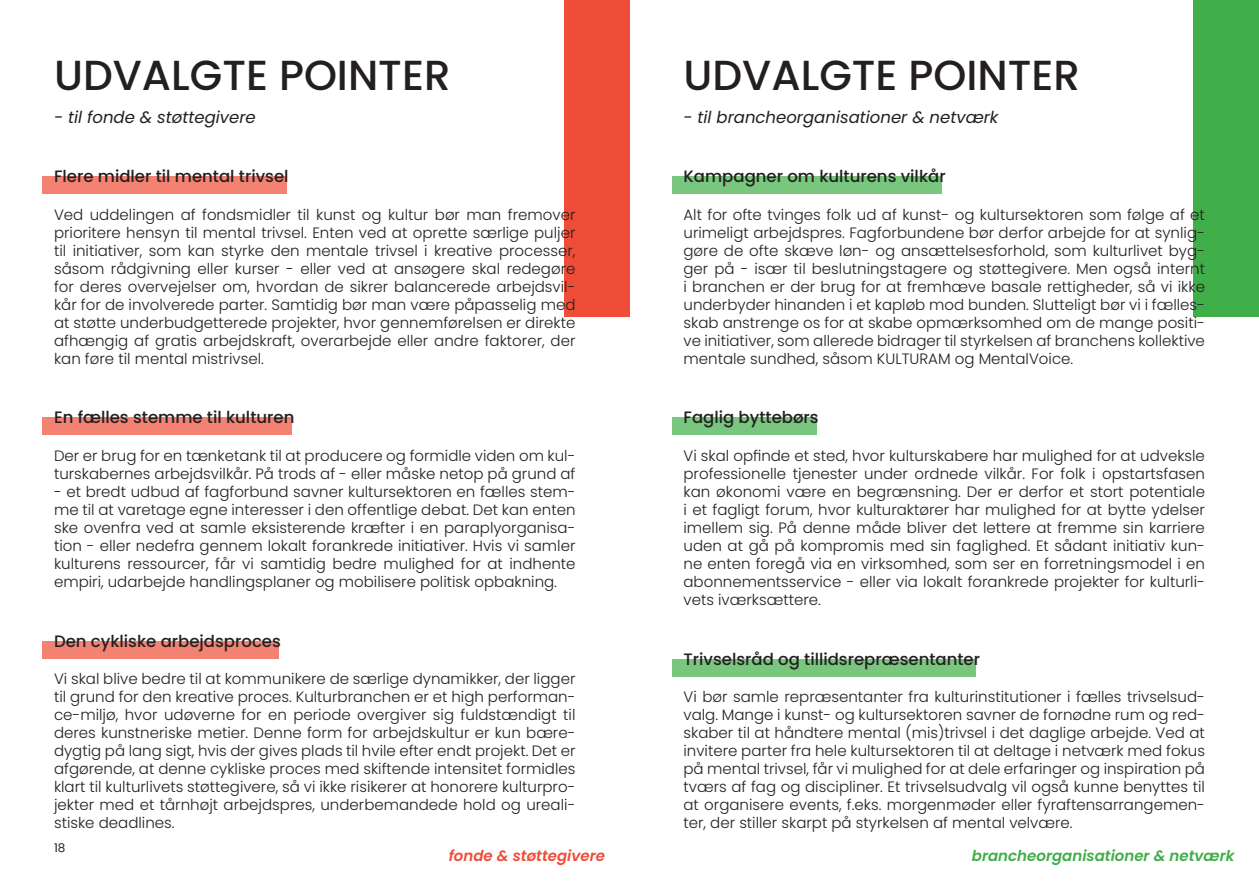
<style>
.page{position:relative;width:1259px;height:893px;background:#fff}
.page>*{position:absolute;margin:0;border:0;box-sizing:border-box;transform-origin:0 0}
.t1{font:500 42px "Poppins";color:#231f20}
.t2{font:500 16.5px "Poppins";color:#231f20}
.t3{font:italic 16.5px "Poppins";color:#231f20}
.t4{font:300 15px/18px "Poppins";color:#231f20;text-align:justify}
.t5{font:italic 600 15px "Poppins";color:#40ae49}
.t6{font:italic 600 15px "Poppins";color:#ef4d37}
.t7{font:12px "Poppins";color:#231f20}
</style>
<div class="page">
<div style="left:42px;top:641px;width:237px;height:17px;background:#f38273"></div>
<div style="left:43px;top:417px;width:249px;height:17px;background:#f38273"></div>
<div style="left:43px;top:176px;width:244px;height:17px;background:#f38273"></div>
<div style="left:563px;top:0;width:66px;height:317px;background:#ef4d37"></div>
<div style="left:672px;top:659px;width:303px;height:17px;background:#79c67f"></div>
<div style="left:672px;top:418px;width:144px;height:17px;background:#79c67f"></div>
<div style="left:672px;top:176px;width:269px;height:17px;background:#79c67f"></div>
<div style="left:1193px;top:0;width:66px;height:317px;background:#40ae49"></div>
<p class="t1" style="left:54px;top:51px;width:398px">UDVALGTE POINTER</p>
<p class="t3" style="left:54px;top:107px;width:203px">- til fonde &amp; støttegivere</p>
<p class="t2" style="left:54px;top:167px;width:236px">Flere midler til mental trivsel</p>
<p class="t4" style="left:54px;top:206px;width:523px">Ved uddelingen af fondsmidler til kunst og kultur bør man fremover prioritere hensyn til mental trivsel. Enten ved at oprette særlige puljer til initiativer, som kan styrke den mentale trivsel i kreative processer, såsom rådgivning eller kurser - eller ved at ansøgere skal redegøre for deres overvejelser om, hvordan de sikrer balancerede arbejdsvil&shy;kår for de involverede parter. Samtidig bør man være påpasselig med at støtte underbudgetterede projekter, hvor gennemførelsen er direkte afhængig af gratis arbejdskraft, overarbejde eller andre faktorer, der kan føre til mental mistrivsel.</p>
<p class="t2" style="left:54px;top:408px;width:242px">En fælles stemme til kulturen</p>
<p class="t4" style="left:54px;top:447px;width:523px">Der er brug for en tænketank til at producere og formidle viden om kul&shy;turskabernes arbejdsvilkår. På trods af - eller måske netop på grund af</p>
<p class="t4" style="left:54px;top:483px;width:523px">- et bredt udbud af fagforbund savner kultursektoren en fælles stem&shy;me til at varetage egne interesser i den offentlige debat. Det kan enten ske ovenfra ved at samle eksisterende kræfter i en paraplyorganisa&shy;tion - eller nedefra gennem lokalt forankrede initiativer. Hvis vi samler kulturens ressourcer, får vi samtidig bedre mulighed for at indhente empiri, udarbejde handlingsplaner og mobilisere politisk opbakning.</p>
<p class="t2" style="left:54px;top:631px;width:228px">Den cykliske arbejdsproces</p>
<p class="t4" style="left:54px;top:670px;width:523px">Vi skal blive bedre til at kommunikere de særlige dynamikker, der ligger til grund for den kreative proces. Kulturbranchen er et high performan&shy;ce-miljø, hvor udøverne for en periode overgiver sig fuldstændigt til deres kunstneriske metier. Denne form for arbejdskultur er kun bære&shy;dygtig på lang sigt, hvis der gives plads til hvile efter endt projekt. Det er afgørende, at denne cykliske proces med skiftende intensitet formidles klart til kulturlivets støttegivere, så vi ikke risikerer at honorere kulturpro&shy;jekter med et tårnhøjt arbejdspres, underbemandede hold og ureali&shy;stiske deadlines.</p>
<p class="t6" style="left:449px;top:847px;width:158px">fonde &amp; støttegivere</p>
<p class="t7" style="left:54px;top:840px;width:13px">18</p>
<p class="t1" style="left:683px;top:51px;width:398px">UDVALGTE POINTER</p>
<p class="t3" style="left:683px;top:107px;width:316px">- til brancheorganisationer &amp; netværk</p>
<p class="t2" style="left:683px;top:167px;width:264px">Kampagner om kulturens vilkår</p>
<p class="t4" style="left:683px;top:206px;width:523px">Alt for ofte tvinges folk ud af kunst- og kultursektoren som følge af et urimeligt arbejdspres. Fagforbundene bør derfor arbejde for at synlig&shy;gøre de ofte skæve løn- og ansættelsesforhold, som kulturlivet byg&shy;ger på - især til beslutningstagere og støttegivere. Men også internt i branchen er der brug for at fremhæve basale rettigheder, så vi ikke underbyder hinanden i et kapløb mod bunden. Slutteligt bør vi i fælles&shy;skab anstrenge os for at skabe opmærksomhed om de mange positi&shy;ve initiativer, som allerede bidrager til styrkelsen af branchens kollektive mentale sundhed, såsom KULTURAM og MentalVoice.</p>
<p class="t2" style="left:683px;top:408px;width:137px">Faglig byttebørs</p>
<p class="t4" style="left:683px;top:447px;width:523px">Vi skal opfinde et sted, hvor kulturskabere har mulighed for at udveksle professionelle tjenester under ordnede vilkår. For folk i opstartsfasen kan økonomi være en begrænsning. Der er derfor et stort potentiale i et fagligt forum, hvor kulturaktører har mulighed for at bytte ydelser imellem sig. På denne måde bliver det lettere at fremme sin karriere uden at gå på kompromis med sin faglighed. Et sådant initiativ kun&shy;ne enten foregå via en virksomhed, som ser en forretningsmodel i en abonnementsservice - eller via lokalt forankrede projekter for kulturli&shy;vets iværksættere.</p>
<p class="t2" style="left:683px;top:649px;width:298px">Trivselsråd og tillidsrepræsentanter</p>
<p class="t4" style="left:683px;top:688px;width:523px">Vi bør samle repræsentanter fra kulturinstitutioner i fælles trivselsud&shy;valg. Mange i kunst- og kultursektoren savner de fornødne rum og red&shy;skaber til at håndtere mental (mis)trivsel i det daglige arbejde. Ved at invitere parter fra hele kultursektoren til at deltage i netværk med fokus på mental trivsel, får vi mulighed for at dele erfaringer og inspiration på tværs af fag og discipliner. Et trivselsudvalg vil også kunne benyttes til at organisere events, f.eks. morgenmøder eller fyraftensarrangemen&shy;ter, der stiller skarpt på styrkelsen af mental velvære.</p>
<p class="t5" style="left:972px;top:847px;width:264px">brancheorganisationer &amp; netværk</p>
</div>
